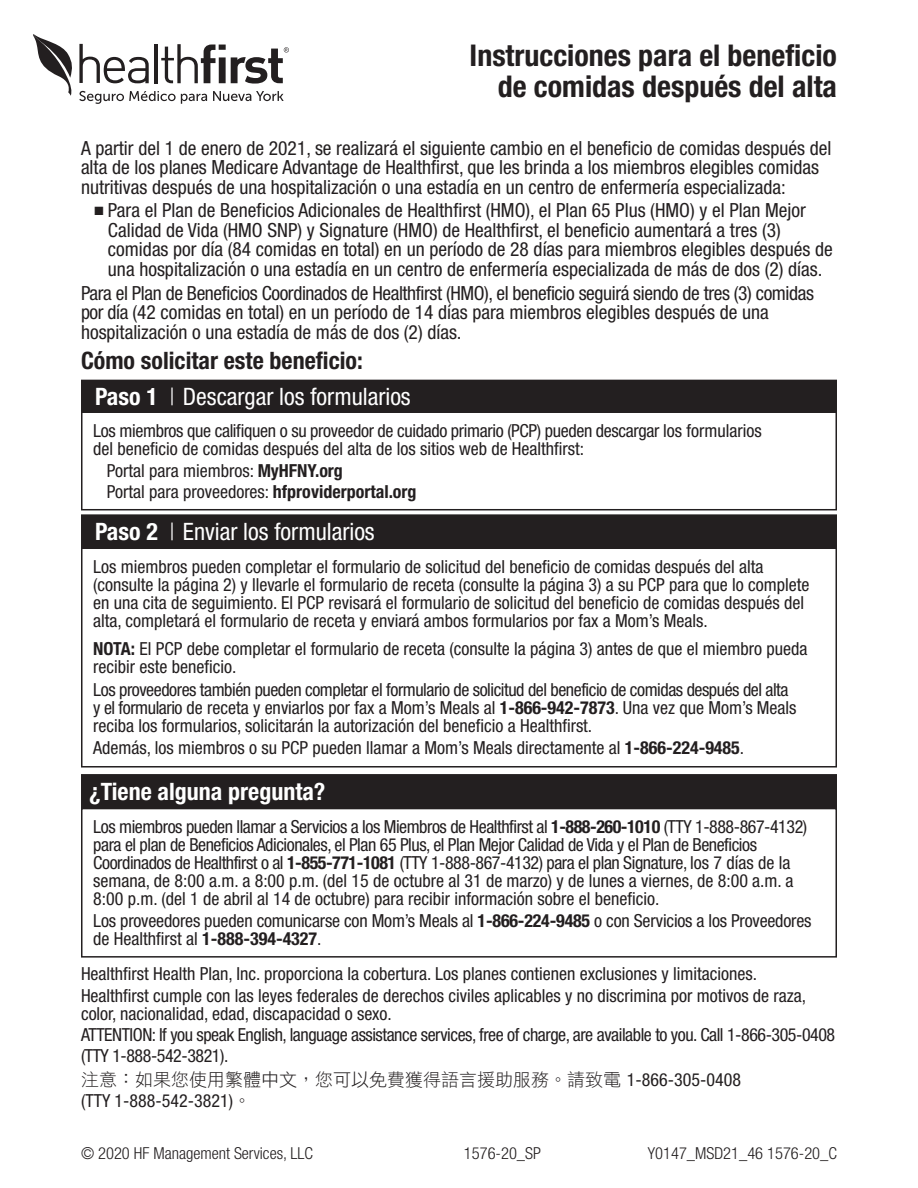
<style>
.page{position:relative;width:918px;height:1188px;background:#fff}
.page>*{position:absolute;margin:0;border:0;box-sizing:border-box;transform-origin:0 0}
.t1{font:700 condensed 30px/31.5px "Helvetica Neue LT Std";color:#231f20;text-align:right}
.t2{font:condensed 24px "Helvetica Neue LT Std";color:#fff}
.t3{font:700 condensed 24px "Helvetica Neue LT Std";color:#231f20}
.t4{font:700 condensed 24px "Helvetica Neue LT Std";color:#fff}
.t5{font:condensed 19.5px/19.5px "Helvetica Neue LT Std";color:#231f20}
.t6{font:condensed 18px/18px "Helvetica Neue LT Std";color:#231f20}
.t7{font:condensed 18px/18px "Helvetica Neue LT Std";letter-spacing:-.025em;color:#231f20}
.t8{font:300 condensed 16.5px "Helvetica Neue LT Std";color:#231f20}
.s1{font-weight:700}
.s2{font-weight:300}
.s3{font-family:"DF Hei Std W3";font-stretch:normal}
</style>
<div class="page">
<svg style="left:33px;top:34px;width:39px;height:62px"></svg>
<svg style="left:79px;top:44px;width:70px;height:39px"></svg>
<hr style="left:155px;top:44px;width:3px;height:39px;background:#231f20">
<svg style="left:161px;top:44px;width:128px;height:40px"></svg>
<svg style="left:79px;top:91px;width:128px;height:13px"></svg>
<svg style="left:213px;top:91px;width:71px;height:10px"></svg>
<div style="left:81px;top:411px;width:756px;height:99px;border:2px solid #231f20"></div>
<div style="left:82px;top:380px;width:754px;height:32px;background:#231f20"></div>
<div style="left:81px;top:380px;width:756px;height:33px;border:2px solid #231f20"></div>
<div style="left:81px;top:548px;width:756px;height:220px;border:2px solid #231f20"></div>
<div style="left:82px;top:515px;width:754px;height:33px;background:#231f20"></div>
<div style="left:81px;top:514px;width:756px;height:35px;border:2px solid #231f20"></div>
<div style="left:81px;top:808px;width:756px;height:150px;border:2px solid #231f20"></div>
<div style="left:82px;top:775px;width:754px;height:33px;background:#231f20"></div>
<div style="left:81px;top:774px;width:756px;height:34px;border:2px solid #231f20"></div>
<p class="t1" style="left:470px;top:39px;width:369px">Instrucciones para el beneficio de comidas después del alta</p>
<p class="t5" style="left:81px;top:138px;width:752px">A partir del 1 de enero de 2021, se realizará el siguiente cambio en el beneficio de comidas después del alta de los planes Medicare Advantage de Healthfirst, que les brinda a los miembros elegibles comidas nutritivas después de una hospitalización o una estadía en un centro de enfermería especializada:</p>
<p class="t5" style="left:108px;top:201px;width:726px;text-indent:-13px">■ Para el Plan de Beneficios Adicionales de Healthfirst (HMO), el Plan 65 Plus (HMO) y el Plan Mejor Calidad de Vida (HMO SNP) y Signature (HMO) de Healthfirst, el beneficio aumentará a tres (3) comidas por día (84 comidas en total) en un período de 28 días para miembros elegibles después de una hospitalización o una estadía en un centro de enfermería especializada de más de dos (2) días.</p>
<p class="t5" style="left:81px;top:283px;width:735px">Para el Plan de Beneficios Coordinados de Healthfirst (HMO), el beneficio seguirá siendo de tres (3) comidas por día (42 comidas en total) en un período de 14 días para miembros elegibles después de una hospitalización o una estadía de más de dos (2) días.</p>
<p class="t3" style="left:81px;top:346px;width:283px">Cómo solicitar este beneficio:</p>
<p class="t2" style="left:95px;top:382px;width:317px"><span class="s1">Paso 1</span> <span class="s2">|</span> Descargar los formularios</p>
<p class="t6" style="left:93px;top:421px;width:670px">Los miembros que califiquen o su proveedor de cuidado primario (PCP) pueden descargar los formularios del beneficio de comidas después del alta de los sitios web de Healthfirst:</p>
<p class="t6" style="left:107px;top:461px;width:238px">Portal para miembros: <span class="s1">MyHFNY.org</span></p>
<p class="t6" style="left:107px;top:483px;width:311px">Portal para proveedores: <span class="s1">hfproviderportal.org</span></p>
<p class="t2" style="left:95px;top:518px;width:281px"><span class="s1">Paso 2</span> <span class="s2">|</span> Enviar los formularios</p>
<p class="t6" style="left:93px;top:557px;width:718px">Los miembros pueden completar el formulario de solicitud del beneficio de comidas después del alta (consulte la página 2) y llevarle el formulario de receta (consulte la página 3) a su PCP para que lo complete en una cita de seguimiento. El PCP revisará el formulario de solicitud del beneficio de comidas después del alta, completará el formulario de receta y enviará ambos formularios por fax a Mom’s Meals.</p>
<p class="t6" style="left:93px;top:640px;width:716px"><span class="s1">NOTA:</span> El PCP debe completar el formulario de receta (consulte la página 3) antes de que el miembro pueda recibir este beneficio.</p>
<p class="t6" style="left:93px;top:680px;width:705px">Los proveedores también pueden completar el formulario de solicitud del beneficio de comidas después del alta y el formulario de receta y enviarlos por fax a Mom’s Meals al <span class="s1">1-866-942-7873</span>. Una vez que Mom’s Meals reciba los formularios, solicitarán la autorización del beneficio a Healthfirst.</p>
<p class="t6" style="left:93px;top:739px;width:652px">Además, los miembros o su PCP pueden llamar a Mom’s Meals directamente al <span class="s1">1-866-224-9485</span>.</p>
<p class="t4" style="left:89px;top:777px;width:238px">¿Tiene alguna pregunta?</p>
<p class="t7" style="left:93px;top:817px;width:715px">Los miembros pueden llamar a Servicios a los Miembros de Healthfirst al <span class="s1">1-888-260-1010</span> (TTY 1-888-867-4132) para el plan de Beneficios Adicionales, el Plan 65 Plus, el Plan Mejor Calidad de Vida y el Plan de Beneficios Coordinados de Healthfirst o al <span class="s1">1-855-771-1081</span> (TTY 1-888-867-4132) para el plan Signature, los 7 días de la semana, de 8:00 a.m. a 8:00 p.m. (del 15 de octubre al 31 de marzo) y de lunes a viernes, de 8:00 a.m. a 8:00 p.m. (del 1 de abril al 14 de octubre) para recibir información sobre el beneficio.</p>
<p class="t6" style="left:93px;top:912px;width:720px">Los proveedores pueden comunicarse con Mom’s Meals al <span class="s1">1-866-224-9485</span> o con Servicios a los Proveedores de Healthfirst al <span class="s1">1-888-394-4327</span>.</p>
<p class="t6" style="left:81px;top:965px;width:678px">Healthfirst Health Plan, Inc. proporciona la cobertura. Los planes contienen exclusiones y limitaciones.</p>
<p class="t6" style="left:81px;top:986px;width:727px">Healthfirst cumple con las leyes federales de derechos civiles aplicables y no discrimina por motivos de raza, color, nacionalidad, edad, discapacidad o sexo.</p>
<p class="t7" style="left:81px;top:1024px;width:756px;line-height:21px">ATTENTION: If you speak English, language assistance services, free of charge, are available to you. Call 1-866-305-0408 (TTY 1-888-542-3821).</p>
<p class="t6" style="left:81px;top:1069px;width:662px;line-height:21px"><span class="s3">注意：如果您使用繁體中文，您可以免費獲得語言援助服務。請致電</span> 1-866-305-0408 (TTY 1-888-542-3821)<span class="s3">。</span></p>
<p class="t8" style="left:81px;top:1143px;width:234px">© 2020 HF Management Services, LLC</p>
<p class="t8" style="left:464px;top:1143px;width:79px">1576-20_SP</p>
<p class="t8" style="left:648px;top:1143px;width:191px">Y0147_MSD21_46 1576-20_C</p>
</div>
